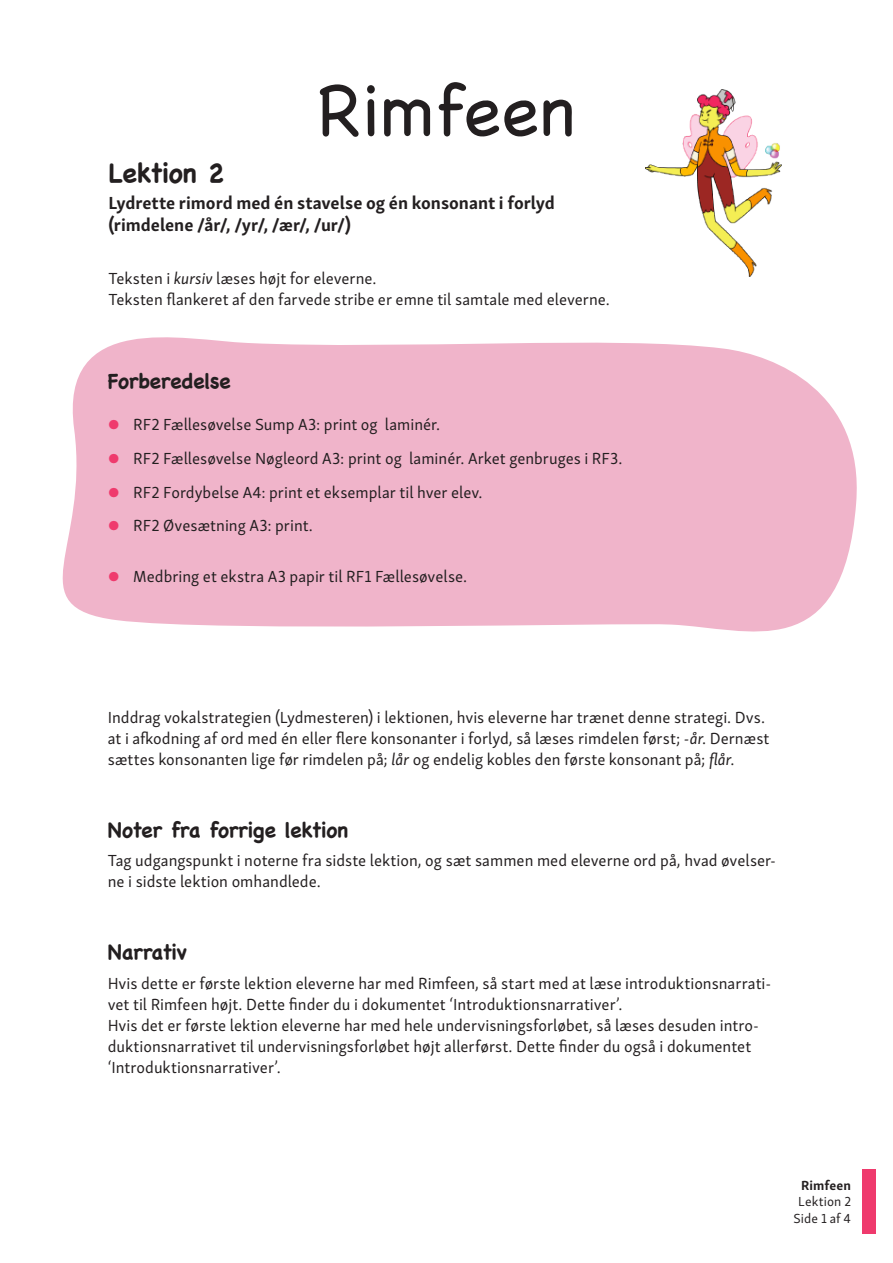
<style>
.page{position:relative;width:893px;height:1263px;background:#fff}
.page>*{position:absolute;margin:0;border:0;box-sizing:border-box;transform-origin:0 0}
.Overskrift1{font:72px "Chalkboard";color:#231f20}
.Overskrift_Lektion{font:700 27px "Chalkboard";letter-spacing:-.025em;color:#231f20}
.Underoverskrifter{font:700 21px "Chalkboard";letter-spacing:-.025em;color:#231f20}
.Intro{font:700 18px/21.6px "Skolar Sans Latn";color:#231f20}
.Alm__brødtekst{font:16.5px/21px "Skolar Sans Latn";color:#231f20}
.Sidetal_info{font:13.5px/16.4px "Skolar Sans Latn";letter-spacing:.01em;color:#231f20}
.s1{font-style:italic}
.s2{font-family:"Skolar Sans Latn Bl";font-size:21px;color:#ef3a6d}
.s3{font-weight:700}
</style>
<div class="page">
<div style="left:863px;top:1169px;width:13px;height:64px;background:#ef3a6d"></div>
<img style="left:646px;top:89px;width:136px;height:188px">
<svg style="left:62px;top:337px;width:795px;height:295px;background:#f1bace"></svg>
<p class="Overskrift1" style="left:317px;top:68px;width:259px">Rimfeen</p>
<p class="Overskrift_Lektion" style="left:108px;top:157px;width:118px">Lektion 2</p>
<p class="Intro" style="left:108px;top:190px;width:448px">Lydrette rimord med én stavelse og én konsonant i forlyd (rimdelene /år/, /yr/, /ær/, /ur/)</p>
<p class="Alm__brødtekst" style="left:108px;top:266px;width:270px">Teksten i <span class="s1">kursiv</span> læses højt for eleverne.</p>
<p class="Alm__brødtekst" style="left:108px;top:287px;width:503px">Teksten flankeret af den farvede stribe er emne til samtale med eleverne.</p>
<p class="Underoverskrifter" style="left:108px;top:368px;width:125px">Forberedelse</p>
<p class="Alm__brødtekst" style="left:108px;top:413px;width:334px"><span class="s2">●</span> RF2 Fællesøvelse Sump A3: print og laminér.</p>
<p class="Alm__brødtekst" style="left:108px;top:446px;width:516px"><span class="s2">●</span> RF2 Fællesøvelse Nøgleord A3: print og laminér. Arket genbruges i RF3.</p>
<p class="Alm__brødtekst" style="left:108px;top:480px;width:376px"><span class="s2">●</span> RF2 Fordybelse A4: print et eksemplar til hver elev.</p>
<p class="Alm__brødtekst" style="left:108px;top:514px;width:207px"><span class="s2">●</span> RF2 Øvesætning A3: print.</p>
<p class="Alm__brødtekst" style="left:108px;top:565px;width:361px"><span class="s2">●</span> Medbring et ekstra A3 papir til RF1 Fællesøvelse.</p>
<p class="Alm__brødtekst" style="left:108px;top:705px;width:663px">Inddrag vokalstrategien (Lydmesteren) i lektionen, hvis eleverne har trænet denne strategi. Dvs. at i afkodning af ord med én eller flere konsonanter i forlyd, så læses rimdelen først; <span class="s1">-år</span>. Dernæst sættes konsonanten lige før rimdelen på; <span class="s1">lår</span> og endelig kobles den første konsonant på; <span class="s1">flår</span>.</p>
<p class="Underoverskrifter" style="left:108px;top:817px;width:242px">Noter fra forrige lektion</p>
<p class="Alm__brødtekst" style="left:108px;top:849px;width:670px">Tag udgangspunkt i noterne fra sidste lektion, og sæt sammen med eleverne ord på, hvad øvelser&shy;ne i sidste lektion omhandlede.</p>
<p class="Underoverskrifter" style="left:108px;top:939px;width:81px">Narrativ</p>
<p class="Alm__brødtekst" style="left:108px;top:971px;width:665px">Hvis dette er første lektion eleverne har med Rimfeen, så start med at læse introduktionsnarrati&shy;vet til Rimfeen højt. Dette finder du i dokumentet ‘Introduktionsnarrativer’.</p>
<p class="Alm__brødtekst" style="left:108px;top:1013px;width:653px">Hvis det er første lektion eleverne har med hele undervisningsforløbet, så læses desuden intro&shy;duktionsnarrativet til undervisningsforløbet højt allerførst. Dette finder du også i dokumentet ‘Introduktionsnarrativer’.</p>
<p class="Sidetal_info" style="left:798px;top:1176px;width:54px"><span class="s3">Rimfeen<br></span>Lektion 2</p>
<p class="Sidetal_info" style="left:794px;top:1209px;width:59px">Side 1 af 4</p>
</div>
